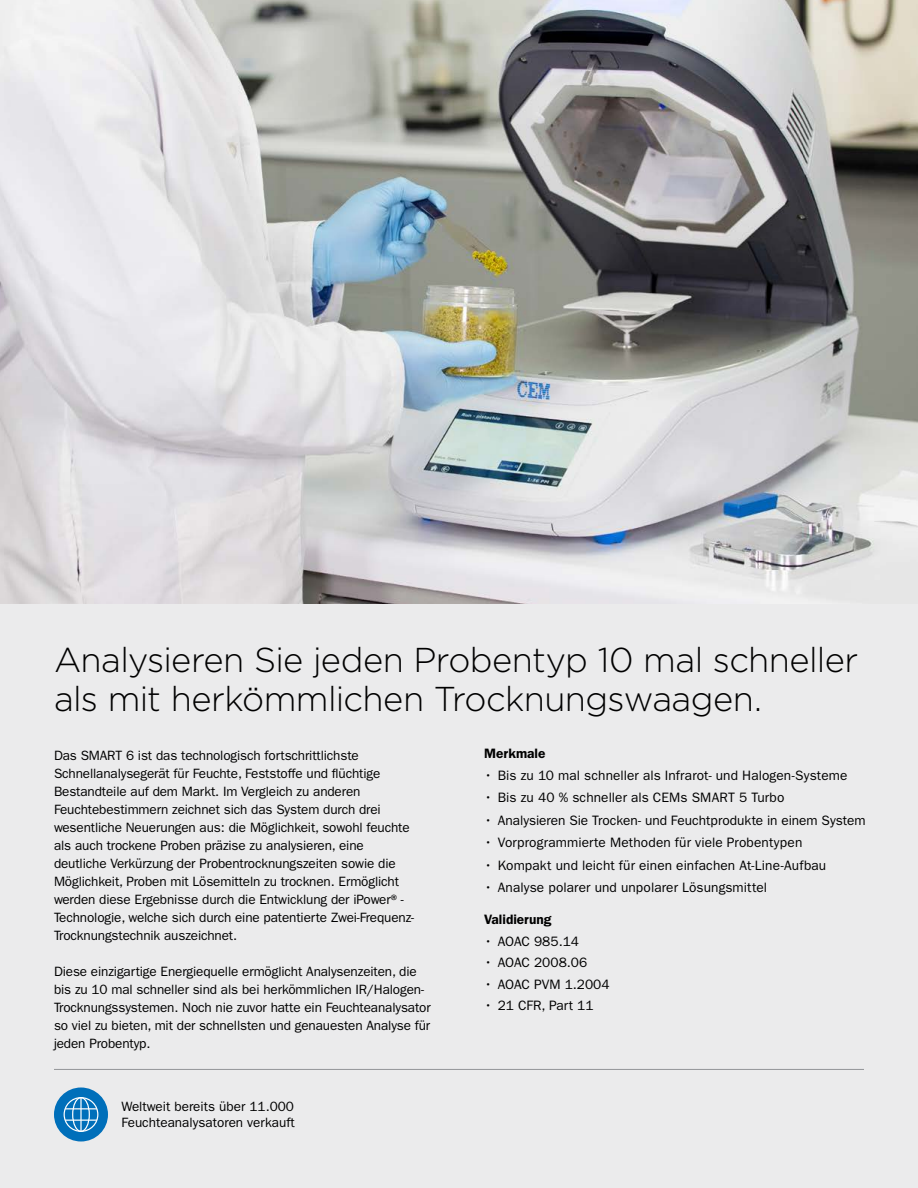
<style>
.page{position:relative;width:918px;height:1188px;background:#fff}
.page>*{position:absolute;margin:0;border:0;box-sizing:border-box;transform-origin:0 0}
.Product_Headline{font:300 34.5px/39px "Gotham HTF";letter-spacing:-.02em;color:#000}
.t1{font:13.65px "ITC Franklin Gothic Std";letter-spacing:.005em;color:#000}
.Section_Heading_2{font:600 13.65px "ITC Franklin Gothic Std";color:#000}
.Paragraph__left_alig{font:13.5px/18px "ITC Franklin Gothic Std";letter-spacing:-.01em;color:#000}
</style>
<div class="page">
<div style="left:0;top:602px;width:918px;height:586px;background:#ebebec"></div>
<img style="left:0;top:0;width:918px;height:604px">
<hr style="left:917px;top:0;width:1px;height:108px;background:#006fba">
<svg style="left:54px;top:1088px;width:54px;height:54px;fill:#006fba"></svg>
<hr style="left:64px;top:1120px;width:34px;height:1px;background:#fff">
<hr style="left:64px;top:1108px;width:34px;height:1px;background:#fff">
<hr style="left:80px;top:1098px;width:2px;height:33px;background:#fff">
<div style="left:64px;top:1097px;width:34px;height:35px;border:1px solid #fff;border-radius:50%"></div>
<div style="left:72px;top:1097px;width:18px;height:35px;border:1px solid #fff;border-radius:50%"></div>
<hr style="left:54px;top:1069px;width:810px;height:1px;background:#939598">
<p class="Product_Headline" style="left:54px;top:640px;width:806px">Analysieren Sie jeden Probentyp 10 mal schneller als mit herkömmlichen Trocknungswaagen.</p>
<p class="Paragraph__left_alig" style="left:54px;top:746px;width:362px">Das SMART 6 ist das technologisch fortschrittlichste Schnellanalysegerät für Feuchte, Feststoffe und flüchtige Bestandteile auf dem Markt. Im Vergleich zu anderen Feuchtebestimmern zeichnet sich das System durch drei wesentliche Neuerungen aus: die Möglichkeit, sowohl feuchte als auch trockene Proben präzise zu analysieren, eine deutliche Verkürzung der Probentrocknungszeiten sowie die Möglichkeit, Proben mit Lösemitteln zu trocknen. Ermöglicht werden diese Ergebnisse durch die Entwicklung der iPower®- Technologie, welche sich durch eine patentierte Zwei-Frequenz-Trocknungstechnik auszeichnet.</p>
<p class="Paragraph__left_alig" style="left:54px;top:962px;width:378px">Diese einzigartige Energiequelle ermöglicht Analysenzeiten, die bis zu 10 mal schneller sind als bei herkömmlichen IR/Halogen-Trocknungssystemen. Noch nie zuvor hatte ein Feuchteanalysator so viel zu bieten, mit der schnellsten und genauesten Analyse für jeden Probentyp.</p>
<p class="Section_Heading_2" style="left:484px;top:746px;width:63px">Merkmale</p>
<p class="t1" style="left:484px;top:767px;width:365px">• Bis zu 10 mal schneller als Infrarot- und Halogen-Systeme</p>
<p class="t1" style="left:484px;top:790px;width:302px">• Bis zu 40 % schneller als CEMs SMART 5 Turbo</p>
<p class="t1" style="left:484px;top:812px;width:383px">• Analysieren Sie Trocken- und Feuchtprodukte in einem System</p>
<p class="t1" style="left:484px;top:835px;width:320px">• Vorprogrammierte Methoden für viele Probentypen</p>
<p class="t1" style="left:484px;top:857px;width:344px">• Kompakt und leicht für einen einfachen At-Line-Aufbau</p>
<p class="t1" style="left:484px;top:880px;width:285px">• Analyse polarer und unpolarer Lösungsmittel</p>
<p class="Section_Heading_2" style="left:484px;top:911px;width:69px">Validierung</p>
<p class="t1" style="left:484px;top:933px;width:97px">• AOAC 985.14</p>
<p class="t1" style="left:484px;top:955px;width:105px">• AOAC 2008.06</p>
<p class="t1" style="left:484px;top:976px;width:127px">• AOAC PVM 1.2004</p>
<p class="t1" style="left:484px;top:998px;width:111px">• 21 CFR, Part 11</p>
<p class="Paragraph__left_alig" style="left:122px;top:1098px;width:175px;line-height:16.2px">Weltweit bereits über 11.000<br>Feuchteanalysatoren verkauft</p>
</div>
